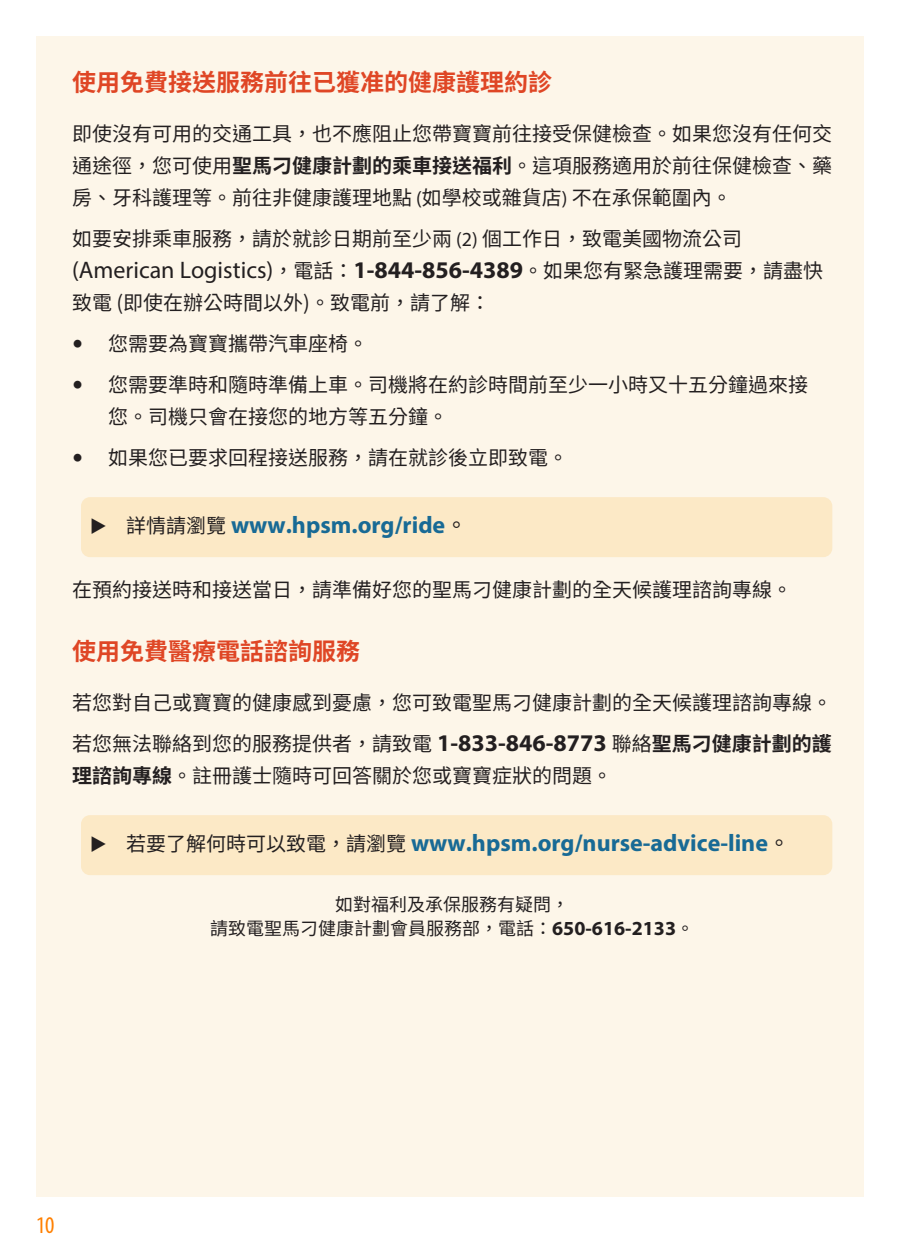
<style>
.page{position:relative;width:900px;height:1260px;background:#fff}
.page>*{position:absolute;margin:0;border:0;box-sizing:border-box;transform-origin:0 0}
.t1{font:700 24px "Myriad Pro";color:#186a95}
.t2{font:24px "Myriad Pro";color:#231f20}
.t3{font:700 24px "Noto Sans CJ Ktc";color:#df4625}
.t4{font:condensed 24px "Myriad Pro";color:#ff8000}
.t5{font:20px/32px "Noto Sans CJ Ktc";color:#231f20}
.t6{font:18px/24px "Noto Sans CJ Ktc";color:#231f20;text-align:center}
.s1{font-weight:700}
.s2{font-family:"Myriad Pro"}
.s3{font-family:"Noto Sans CJ Ktc";font-size:20px}
.s4{color:#231f20}
.s5{font-family:"Noto Sans CJ Ktc";font-weight:400;font-size:20px;color:#231f20}
.s6{font-family:"Noto Sans CJ Ktc";font-weight:400;font-size:22px;color:#231f20}
.s7{font-family:"Myriad Pro";font-weight:700;font-size:24px}
.s8{font-family:"Myriad Pro";font-weight:700;font-size:20px}
</style>
<div class="page">
<div style="left:36px;top:36px;width:828px;height:1161px;background:#fdf6e9"></div>
<div style="left:81px;top:497px;width:751px;height:60px;background:#fce9c6;border-radius:9px"></div>
<div style="left:81px;top:815px;width:751px;height:60px;background:#fce9c6;border-radius:9px"></div>
<p class="t3" style="left:72px;top:69px;width:481px">使用免費接送服務前往已獲准的健康護理約診</p>
<p class="t5" style="left:72px;top:118px;width:761px;text-align:justify">即使沒有可用的交通工具，也不應阻止您帶寶寶前往接受保健檢查。如果您沒有任何交通途徑，您可使用<span class="s1">聖馬刁健康計劃的乘車接送福利</span>。這項服務適用於前往保健檢查、藥房、牙科護理等。前往非健康護理地點 <span class="s2">(</span>如學校或雜貨店<span class="s2">)</span> 不在承保範圍內。</p>
<p class="t5" style="left:72px;top:223px;width:672px">如要安排乘車服務，請於就診日期前至少兩 <span class="s2">(2)</span> 個工作日，致電美國物流公司</p>
<p class="t2" style="left:72px;top:255px;width:753px">(American Logistics)<span class="s3">，電話：</span><span class="s1">1-844-856-4389</span><span class="s3">。如果您有緊急護理需要，請盡快</span></p>
<p class="t5" style="left:72px;top:287px;width:420px">致電 (即使在辦公時間以外)。致電前，請了解：</p>
<p class="t5" style="left:108px;top:328px;width:261px">您需要為寶寶攜帶汽車座椅。</p>
<p class="t5" style="left:108px;top:369px;width:701px">您需要準時和隨時準備上車。司機將在約診時間前至少一小時又十五分鐘過來接您。司機只會在接您的地方等五分鐘。</p>
<p class="t5" style="left:108px;top:442px;width:461px">如果您已要求回程接送服務，請在就診後立即致電。</p>
<p class="t1" style="left:90px;top:509px;width:379px"><span class="s4">▶</span> <span class="s5">詳情請瀏覽</span> www.hpsm.org/ride<span class="s6">。</span></p>
<p class="t5" style="left:72px;top:574px;width:721px">在預約接送時和接送當日，請準備好您的聖馬刁健康計劃的全天候護理諮詢專線。</p>
<p class="t3" style="left:72px;top:638px;width:289px">使用免費醫療電話諮詢服務</p>
<p class="t5" style="left:72px;top:687px;width:761px">若您對自己或寶寶的健康感到憂慮，您可致電聖馬刁健康計劃的全天候護理諮詢專線。</p>
<p class="t5" style="left:72px;top:728px;width:761px">若您無法聯絡到您的服務提供者，請致電 <span class="s7">1-833-846-8773</span> 聯絡<span class="s1">聖馬刁健康計劃的護理諮詢專線</span>。註冊護士隨時可回答關於您或寶寶症狀的問題。</p>
<p class="t1" style="left:90px;top:827px;width:702px"><span class="s4">▶</span> <span class="s5">若要了解何時可以致電，請瀏覽</span> www.hpsm.org/nurse-advice-line<span class="s6">。</span></p>
<p class="t6" style="left:210px;top:893px;width:485px">如對福利及承保服務有疑問，<br>請致電聖馬刁健康計劃會員服務部，電話：<span class="s8">650-616-2133</span>。</p>
<p class="t4" style="left:36px;top:1211px;width:20px">10</p>
</div>
